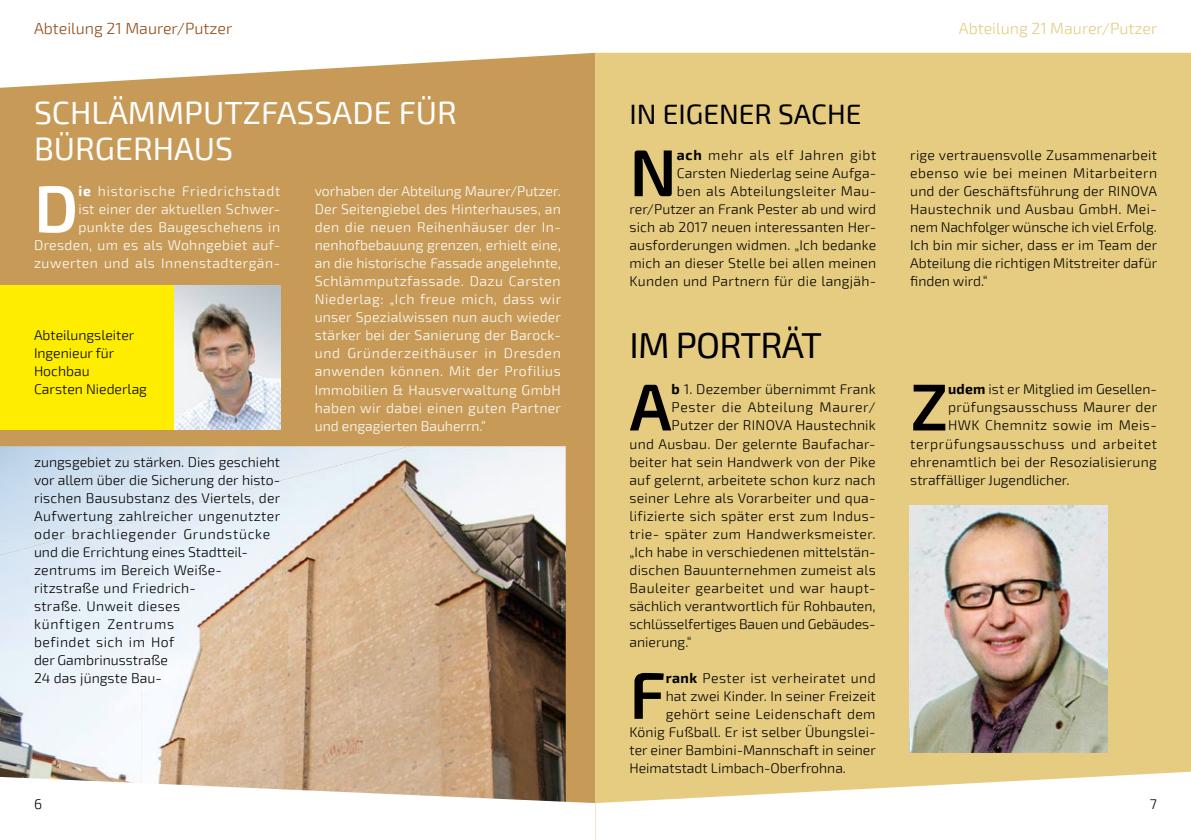
<style>
.page{position:relative;width:1191px;height:840px;background:#fff}
.page>*{position:absolute;margin:0;border:0;box-sizing:border-box;transform-origin:0 0}
.t1{font:600 66.2px "Exo 2";color:#000}
.t2{font:600 66.2px "Exo 2";color:#fff}
.t3{font:36px "Exo 2";letter-spacing:-.025em;color:#000}
.t4{font:32px/36px "Exo 2";color:#fff}
.t5{font:28px "Exo 2";color:#000}
.t6{font:300 16px "Exo 2";color:#8f4c18}
.t7{font:300 16px "Exo 2";color:#e6cc81}
.t8{font:300 14px/18px "Exo 2";letter-spacing:.01em;color:#000}
.t9{font:300 14px/18px "Exo 2";letter-spacing:.025em;color:#fff;text-align:right}
.t10{font:300 14px "Exo 2";letter-spacing:.03em;color:#000}
.t11{font:300 14px "Exo 2";letter-spacing:.045em;color:#000}
.s1{font-weight:700}
</style>
<div class="page">
<div style="left:0;top:53px;width:595px;height:723px;background:#c79b57"></div>
<div style="left:595px;top:53px;width:596px;height:749px;background:#e6cc81"></div>
<img style="left:0;top:446px;width:353px;height:71px">
<div style="left:0;top:285px;width:281px;height:144px;background:#ffed00"></div>
<img style="left:175px;top:285px;width:106px;height:144px">
<img style="left:141px;top:461px;width:212px;height:315px">
<img style="left:353px;top:446px;width:213px;height:330px">
<img style="left:0;top:517px;width:142px;height:259px">
<svg style="left:0;top:776px;width:595px;height:27px"></svg>
<img style="left:910px;top:504px;width:197px;height:248px">
<p class="t6" style="left:34px;top:19px;width:200px">abteilung 21 Maurer/Putzer</p>
<p class="t7" style="left:959px;top:19px;width:200px">abteilung 21 Maurer/Putzer</p>
<h3 class="t4" style="left:34px;top:95px;width:424px">SCHLÄMMPUTZ FASSADE FÜR<br>BÜRGERHAUS</h3>
<h3 class="t5" style="left:629px;top:98px;width:233px">IN EIGENER SACHE</h3>
<p class="t8" style="left:629px;top:146px;width:248px;text-align:right"><span class="s1">ach</span> mehr als elf Jahren gibt carsten Niederlag seine aufga-<br>ben als abteilungsleiter Mau&shy;rer/Putzer an Frank Pester ab und wird sich ab 2017 neuen interessanten Her&shy;ausforderungen widmen. „ich bedanke mich an dieser Stelle bei allen meinen Kunden und Partnern für die langjäh-</p>
<p class="t8" style="left:910px;top:146px;width:248px;text-align:justify">rige vertrauensvolle Zusammenarbeit ebenso wie bei meinen Mitarbeitern und der Geschäftsführung der RiNova Haustechnik und ausbau GmbH. Mei&shy;nem Nachfolger wünsche ich viel Erfolg. ich bin mir sicher, dass er im Team der abteilung die richtigen Mitstreiter dafür finden wird.“</p>
<h1 class="t1" style="left:629px;top:134px;width:49px">N</h1>
<h1 class="t2" style="left:34px;top:170px;width:46px">D</h1>
<p class="t9" style="left:34px;top:182px;width:248px"><span class="s1">ie</span> historische Friedrichstadt<br>ist einer der aktuellen Schwer&shy;punkte des Baugeschehens in<br>Dresden, um es als Wohngebiet auf&shy;zuwerten und als innenstadtergän-</p>
<p class="t9" style="left:315px;top:182px;width:248px;text-align:justify">vorhaben der abteilung Maurer/Putzer.<br>Der Seitengiebel des Hinterhauses, an den die neuen Reihenhäuser der in&shy;nenhofbebauung grenzen, erhielt eine, an die historische Fassade angelehnte, Schlämmputzfassade. Dazu carsten Niederlag: „ich freue mich, dass wir unser Spezialwissen nun auch wieder stärker bei der Sanierung der Barock&shy;und Gründerzeithäuser in Dresden anwenden können. Mit der Profilius immobilien &amp; Hausverwaltung GmbH haben wir dabei einen guten Partner und engagierten Bauherrn.“</p>
<h2 class="t3" style="left:629px;top:324px;width:194px">IM PORTRÄT</h2>
<h1 class="t1" style="left:629px;top:368px;width:44px">A</h1>
<p class="t8" style="left:671px;top:380px;width:205px"><span class="s1">b</span> 1. Dezember übernimmt Frank</p>
<p class="t8" style="left:34px;top:326px;width:114px">abteilungsleiter ingenieur für<br>Hochbau<br>carsten Niederlag</p>
<h1 class="t1" style="left:910px;top:368px;width:39px">Z</h1>
<p class="t8" style="left:948px;top:380px;width:210px"><span class="s1">udem</span> ist er Mitglied im Gesellen-</p>
<p class="t8" style="left:948px;top:398px;width:210px">prüfungsausschuss Maurer der</p>
<p class="t10" style="left:948px;top:417px;width:210px">HWK chemnitz sowie im Meis-</p>
<p class="t11" style="left:910px;top:435px;width:248px">terprüfungsausschuss und arbeitet</p>
<p class="t8" style="left:910px;top:452px;width:248px">ehrenamtlich bei der Resozialisierung</p>
<p class="t8" style="left:910px;top:470px;width:161px">straffälliger Jugendlicher.</p>
<p class="t11" style="left:671px;top:399px;width:205px">Pester die abteilung Maurer/</p>
<p class="t8" style="left:671px;top:416px;width:206px">Putzer der RiNova Haustechnik</p>
<p class="t8" style="left:629px;top:434px;width:248px">und ausbau. Der gelernte Baufachar-</p>
<p class="t8" style="left:629px;top:452px;width:248px">beiter hat sein Handwerk von der Pike</p>
<p class="t8" style="left:629px;top:470px;width:248px">auf gelernt, arbeitete schon kurz nach</p>
<p class="t8" style="left:629px;top:488px;width:247px">seiner lehre als vorarbeiter und qua-</p>
<p class="t8" style="left:629px;top:506px;width:247px">lifizierte sich später erst zum indus-</p>
<p class="t10" style="left:629px;top:525px;width:248px">trie- später zum Handwerksmeister.</p>
<p class="t8" style="left:629px;top:542px;width:248px">„ich habe in verschiedenen mittelstän-</p>
<p class="t8" style="left:629px;top:560px;width:248px">dischen Bauunternehmen zumeist als</p>
<p class="t10" style="left:629px;top:579px;width:248px">Bauleiter gearbeitet und war haupt-</p>
<p class="t8" style="left:629px;top:596px;width:248px">sächlich verantwortlich für Rohbauten,</p>
<p class="t8" style="left:629px;top:614px;width:248px">schlüsselfertiges Bauen und Gebäudes-</p>
<p class="t8" style="left:629px;top:632px;width:64px">anierung.“</p>
<h1 class="t1" style="left:629px;top:656px;width:38px">F</h1>
<p class="t10" style="left:665px;top:669px;width:211px"><span class="s1">rank</span> Pester ist verheiratet und</p>
<p class="t8" style="left:34px;top:452px;width:248px">zungsgebiet zu stärken. Dies geschieht vor allem über die Sicherung der histo&shy;rischen Bausubstanz des viertels, der aufwertung zahlreicher ungenutzter oder brachliegender Grundstücke und die Errichtung eines Stadtteil&shy;zentrums im Bereich Weiße&shy;ritzstraße und Friedrich-<br>straße. unweit dieses<br>künftigen Zentrums<br>befindet sich im Hof<br>der Gambrinusstraße<br>24 das jüngste Bau-</p>
<p class="t8" style="left:665px;top:686px;width:211px">hat zwei Kinder. in seiner Freizeit</p>
<p class="t10" style="left:665px;top:705px;width:211px">gehört seine leidenschaft dem</p>
<p class="t8" style="left:629px;top:722px;width:248px">König Fußball. Er ist selber Übungslei-</p>
<p class="t8" style="left:629px;top:740px;width:248px">ter einer Bambini-Mannschaft in seiner</p>
<p class="t8" style="left:629px;top:758px;width:218px">Heimatstadt limbach-oberfrohna.</p>
<p class="t8" style="left:34px;top:794px;width:9px">6</p>
<p class="t8" style="left:1149px;top:794px;width:9px">7</p>
</div>
